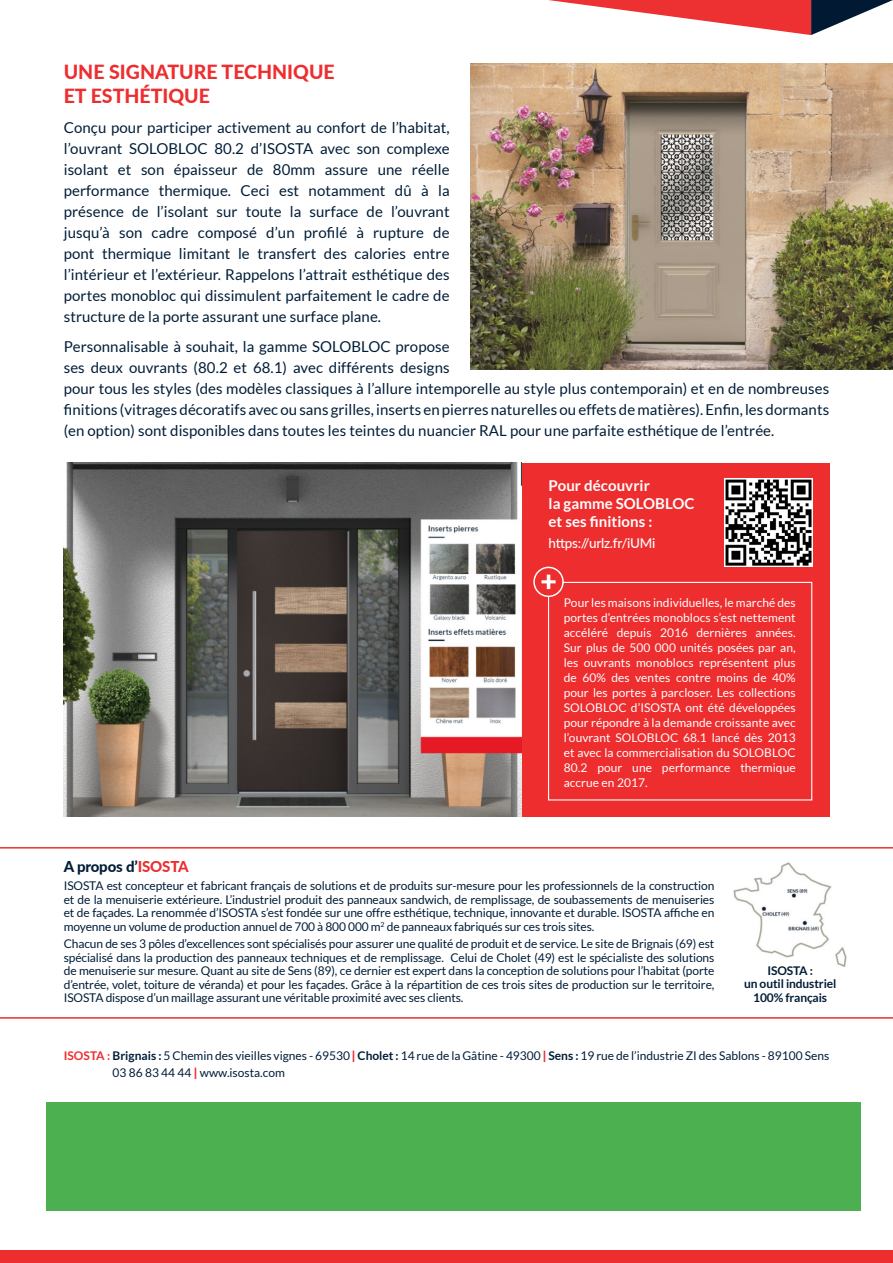
<style>
.page{position:relative;width:893px;height:1263px;background:#fff}
.page>*{position:absolute;margin:0;border:0;box-sizing:border-box;transform-origin:0 0}
.t1{font:800 19.5px/24px "Lato";color:#ee2d2e}
.t2{font:15px/21px "Lato";letter-spacing:.005em;color:#001d37;text-align:justify}
.t3{font:700 15px/18px "Lato";letter-spacing:.005em;color:#fff}
.t4{font:800 15px "Lato";letter-spacing:-.01em;color:#001d37}
.t5{font:500 13.5px "Lato";letter-spacing:-.02em;color:#fff}
.t6{font:12px/13.5px "Lato";letter-spacing:-.01em;color:#001d37;text-align:justify}
.t7{font:12px/15px "Lato";letter-spacing:.005em;color:#fff;text-align:justify}
.t8{font:700 12px/13.5px "Lato";letter-spacing:-.01em;color:#001d37;text-align:center}
.s1{color:#ee2d2e}
.s2{font-weight:700;color:#ee2d2e}
.s3{font-weight:700}
.s4{font-weight:900;color:#ee2d2e}
</style>
<div class="page">
<div style="left:484px;top:463px;width:345px;height:353px;background:#ee2d2e"></div>
<div style="left:0;top:1250px;width:893px;height:13px;background:#ee2d2e"></div>
<svg style="left:0;top:847px;width:893px;height:172px"></svg>
<img style="left:733px;top:861px;width:114px;height:107px">
<img style="left:64px;top:463px;width:458px;height:353px">
<svg style="left:548px;top:0;width:345px;height:35px"></svg>
<img style="left:471px;top:64px;width:422px;height:306px">
<div style="left:548px;top:582px;width:264px;height:218px;border:1px solid #fff"></div>
<div style="left:534px;top:567px;width:29px;height:29px;background:#ee2d2e;border-radius:50%"></div>
<div style="left:533px;top:567px;width:31px;height:30px;border:2px solid #fff;border-radius:50%"></div>
<svg style="left:541px;top:575px;width:15px;height:14px"></svg>
<img style="left:724px;top:479px;width:88px;height:87px">
<div style="left:46px;top:1102px;width:814px;height:108px;background:#4caf50"></div>
<h1 class="t1" style="left:64px;top:60px;width:272px">UNE SIGNATURE TECHNIQUE<br>ET ESTHÉTIQUE</h1>
<p class="t2" style="left:64px;top:117px;width:387px">Conçu pour participer activement au confort de l’habitat, l’ouvrant SOLOBLOC 80.2 d’ISOSTA avec son complexe isolant et son épaisseur de 80mm assure une réelle performance thermique. Ceci est notamment dû à la présence de l’isolant sur toute la surface de l’ouvrant jusqu’à son cadre composé d’un profilé à rupture de pont thermique limitant le transfert des calories entre l’intérieur et l’extérieur. Rappelons l’attrait esthétique des portes monobloc qui dissimulent parfaitement le cadre de structure de la porte assurant une surface plane.</p>
<p class="t2" style="left:64px;top:336px;width:767px;text-align:left">Personnalisable à souhait, la gamme SOLOBLOC propose<br>ses deux ouvrants (80.2 et 68.1) avec différents designs<br>pour tous les styles (des modèles classiques à l’allure intemporelle au style plus contemporain) et en de nombreuses finitions (vitrages décoratifs avec ou sans grilles, inserts en pierres naturelles ou effets de matières). Enfin, les dormants (en option) sont disponibles dans toutes les teintes du nuancier RAL pour une parfaite esthétique de l’entrée.</p>
<p class="t3" style="left:549px;top:476px;width:147px">Pour découvrir<br>la gamme SOLOBLOC et ses finitions :</p>
<p class="t5" style="left:549px;top:533px;width:108px">https://urlz.fr/iUMi</p>
<p class="t7" style="left:564px;top:595px;width:233px">Pour les maisons individuelles, le marché des portes d’entrées monoblocs s’est nettement accéléré depuis 2016 dernières années.<br>Sur plus de 500 000 unités posées par an, les ouvrants monoblocs représentent plus de 60% des ventes contre moins de 40% pour les portes à parcloser. Les collections SOLOBLOC d’ISOSTA ont été développées pour répondre à la demande croissante avec l’ouvrant SOLOBLOC 68.1 lancé dès 2013 et avec la commercialisation du SOLOBLOC 80.2 pour une performance thermique accrue en 2017.</p>
<p class="t4" style="left:64px;top:858px;width:126px">A propos d’<span class="s1">ISOSTA</span></p>
<p class="t6" style="left:64px;top:879px;width:652px">ISOSTA est concepteur et fabricant français de solutions et de produits sur-mesure pour les professionnels de la construction et de la menuiserie extérieure. L’industriel produit des panneaux sandwich, de remplissage, de soubassements de menuiseries et de façades. La renommée d’ISOSTA s’est fondée sur une offre esthétique, technique, innovante et durable. ISOSTA affiche en moyenne un volume de production annuel de 700 à 800 000 m<sup>2</sup> de panneaux fabriqués sur ces trois sites.</p>
<p class="t6" style="left:64px;top:937px;width:652px">Chacun de ses 3 pôles d’excellences sont spécialisés pour assurer une qualité de produit et de service. Le site de Brignais (69) est spécialisé dans la production des panneaux techniques et de remplissage. Celui de Cholet (49) est le spécialiste des solutions de menuiserie sur mesure. Quant au site de Sens (89), ce dernier est expert dans la conception de solutions pour l’habitat (porte d’entrée, volet, toiture de véranda) et pour les façades. Grâce à la répartition de ces trois sites de production sur le territoire, ISOSTA dispose d’un maillage assurant une véritable proximité avec ses clients.</p>
<p class="t8" style="left:744px;top:964px;width:94px">ISOSTA :<br>un outil industriel<br>100% français</p>
<p class="t6" style="left:113px;top:1048px;width:718px;line-height:16.5px;text-indent:-49px"><span class="s2">ISOSTA :</span> <span class="s3">Brignais :</span> 5 Chemin des vieilles vignes - 69530 <span class="s4">|</span> <span class="s3">Cholet :</span> 14 rue de la Gâtine - 49300 <span class="s4">|</span> <span class="s3">Sens :</span> 19 rue de l’industrie ZI des Sablons - 89100 Sens<br>03 86 83 44 44 <span class="s4">|</span> www.isosta.com</p>
</div>
